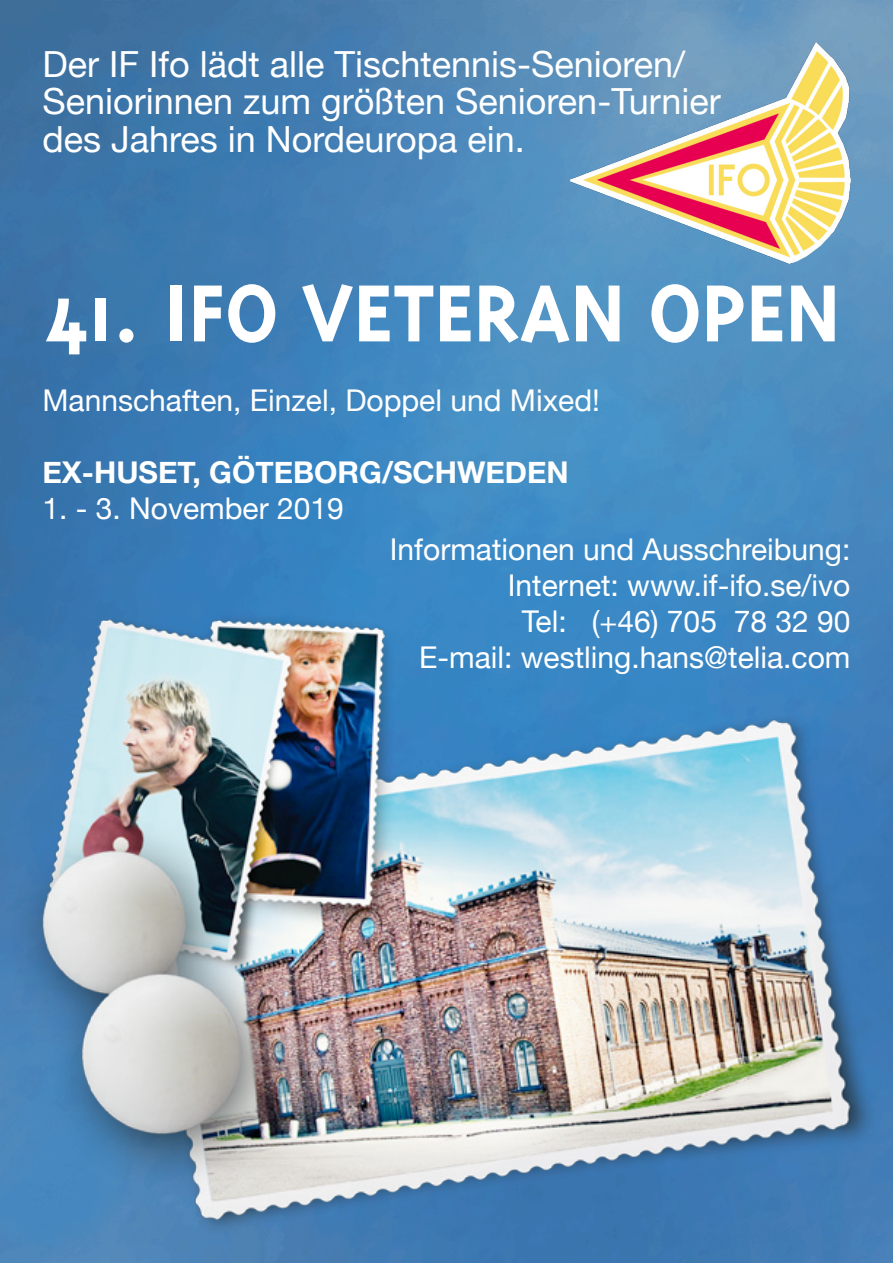
<style>
.page{position:relative;width:893px;height:1263px;background:#fff}
.page>*{position:absolute;margin:0;border:0;box-sizing:border-box;transform-origin:0 0}
.t1{font:700 93px "Triplex";color:#fff}
.t2{font:36px/37.5px "Helvetica Neue";color:#fff}
.t3{font:30px/36px "Helvetica Neue";color:#fff;text-align:right}
.t4{font:700 30px "Helvetica Neue";color:#fff}
</style>
<div class="page">
<img style="left:0;top:0;width:893px;height:1263px">
<img style="left:13px;top:612px;width:861px;height:622px">
<img style="left:570px;top:43px;width:280px;height:221px">
<p class="t2" style="left:43px;top:45px;width:680px">Der IF Ifo lädt alle Tischtennis-Senioren/<br>Seniorinnen zum größten Senioren-Turnier des Jahres in Nordeuropa ein.</p>
<h1 class="t1" style="left:43px;top:260px;width:800px">41. IFO VETERAN OPEN</h1>
<p class="t3" style="left:43px;top:382px;width:559px">Mannschaften, Einzel, Doppel und Mixed!</p>
<p class="t4" style="left:43px;top:454px;width:528px">EX-HUSET, GÖTEBORG/SCHWEDEN</p>
<p class="t3" style="left:43px;top:490px;width:303px">1. - 3. November 2019</p>
<p class="t3" style="left:390px;top:531px;width:462px">Informationen und Ausschreibung:<br>Internet: www.if-ifo.se/ivo<br>Tel: (+46) 705 78 32 90<br>E-mail: westling.hans@telia.com</p>
</div>
